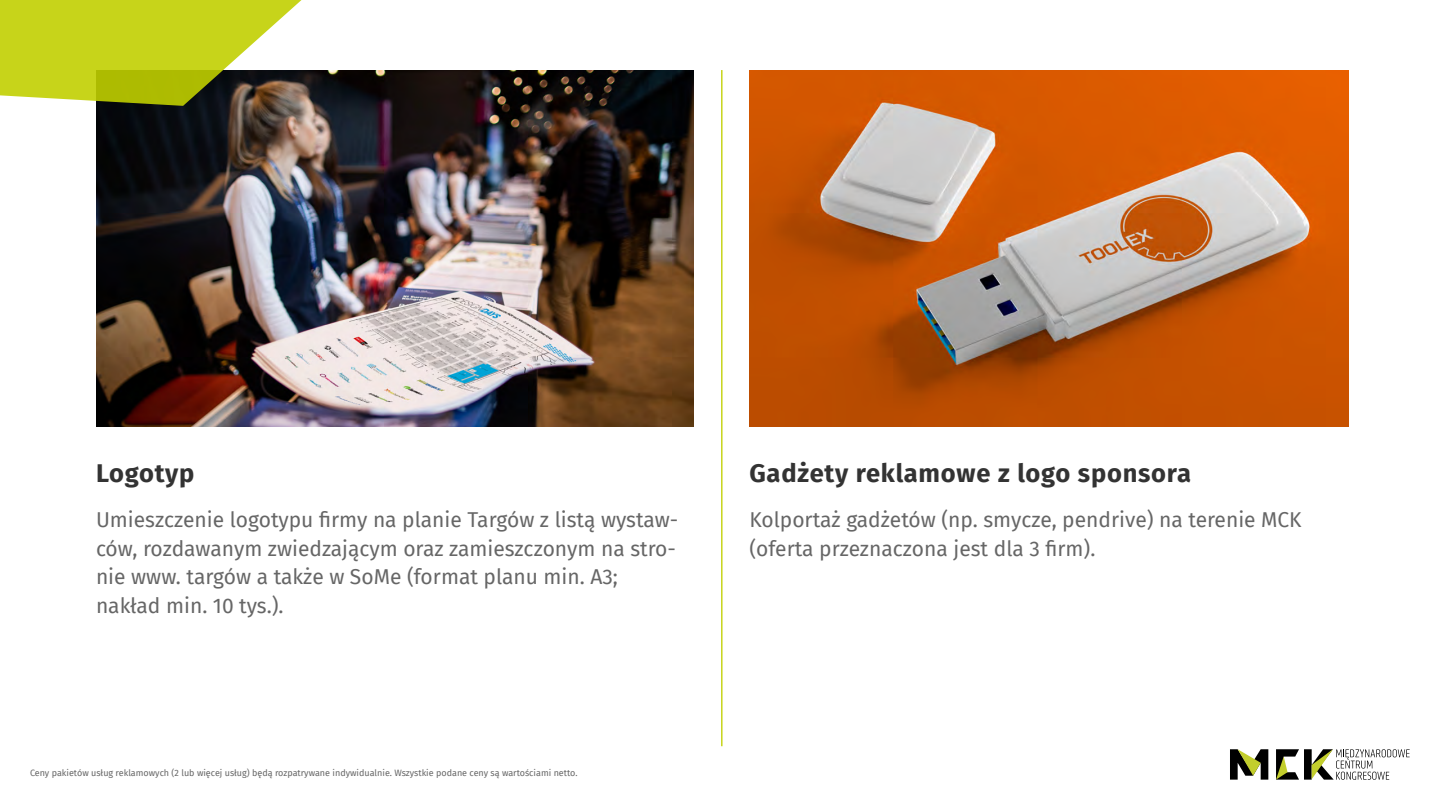
<style>
.page{position:relative;width:1440px;height:810px;background:#fff}
.page>*{position:absolute;margin:0;border:0;box-sizing:border-box;transform-origin:0 0}
.t1{font:700 25.5px "Fira Sans";letter-spacing:.03em;color:#333}
.t2{font:21px/28.5px "Fira Sans";color:#666}
.t3{font:9px "Fira Sans";color:#666}
</style>
<div class="page">
<img style="left:96px;top:70px;width:598px;height:357px">
<img style="left:749px;top:70px;width:599px;height:357px">
<hr style="left:721px;top:70px;width:2px;height:676px;background:#c1d000">
<svg style="left:0;top:0;width:302px;height:106px"></svg>
<svg style="left:1230px;top:749px;width:180px;height:31px"></svg>
<p class="t1" style="left:96px;top:452px;width:100px">Logotyp</p>
<p class="t2" style="left:96px;top:505px;width:584px">Umieszczenie logotypu firmy na planie Targów z listą wystaw&shy;ców, rozdawanym zwiedzającym oraz zamieszczonym na stro&shy;nie www. targów a także w SoMe (format planu min. A3; nakład min. 10 tys.).</p>
<p class="t3" style="left:30px;top:766px;width:549px">Ceny pakietów usług reklamowych (2 lub więcej usług) będą rozpatrywane indywidualnie. Wszystkie podane ceny są wartościami netto.</p>
<p class="t1" style="left:749px;top:452px;width:443px">Gadżety reklamowe z logo sponsora</p>
<p class="t2" style="left:749px;top:505px;width:554px">Kolportaż gadżetów (np. smycze, pendrive) na terenie MCK (oferta przeznaczona jest dla 3 firm).</p>
</div>
